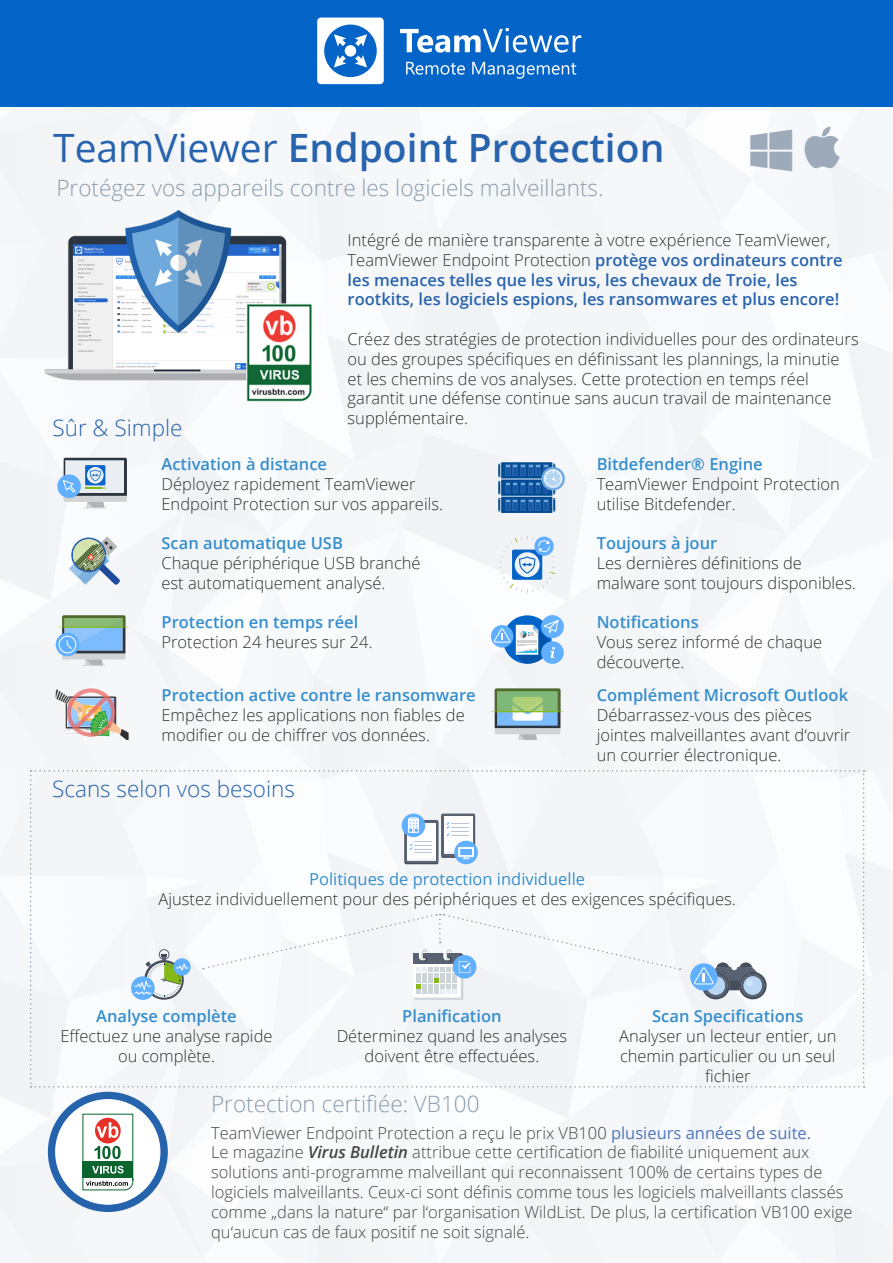
<style>
.page{position:relative;width:893px;height:1263px;background:#fff}
.page>*{position:absolute;margin:0;border:0;box-sizing:border-box;transform-origin:0 0}
.t1{font:600 39px "Open Sans";color:#2863ad}
.t2{font:300 22.5px "Open Sans";color:#8b9dae}
.t3{font:300 22.5px "Open Sans";color:#2863ad}
.t4{font:300 16.5px/19.8px "Open Sans";color:#303131}
.t5{font:300 16.5px/19.8px "Open Sans";color:#474647}
.t6{font:600 16.5px/19.8px "Open Sans";color:#2863ad}
.t7{font:600 16.5px "Open Sans";color:#358ecd}
.t8{font:16.5px "Open Sans";color:#358ecd}
.s1{font-weight:400}
.s2{font-weight:300;color:#303131}
.s3{font-weight:400;color:#5077ba}
.s4{font-weight:600;font-style:italic}
</style>
<div class="page">
<div style="left:0;top:106px;width:893px;height:1157px;background:#f5f7f9"></div>
<img style="left:44px;top:210px;width:265px;height:193px">
<svg style="left:48px;top:1092px;width:120px;height:120px;background:#356eb2"></svg>
<div style="left:56px;top:1099px;width:104px;height:105px;background:#fff;border-radius:50%"></div>
<svg style="left:82px;top:1114px;width:51px;height:76px"></svg>
<div style="left:57px;top:474px;width:24px;height:24px;background:#61afff;border-radius:50%"></div>
<svg style="left:63px;top:458px;width:64px;height:50px"></svg>
<svg style="left:499px;top:536px;width:56px;height:57px"></svg>
<hr style="left:58px;top:627px;width:71px;height:1px;background:#86b818">
<svg style="left:56px;top:633px;width:23px;height:23px"></svg>
<div style="left:59px;top:636px;width:17px;height:17px;border:1px solid #fff;border-radius:50%"></div>
<svg style="left:62px;top:615px;width:63px;height:51px;background:#90b6c2"></svg>
<svg style="left:541px;top:467px;width:24px;height:23px"></svg>
<svg style="left:498px;top:462px;width:65px;height:51px;background:#457db6"></svg>
<svg style="left:503px;top:615px;width:48px;height:49px"></svg>
<svg style="left:491px;top:625px;width:22px;height:23px"></svg>
<svg style="left:494px;top:629px;width:16px;height:13px"></svg>
<svg style="left:541px;top:641px;width:23px;height:23px"></svg>
<div style="left:541px;top:615px;width:23px;height:23px;background:#62b0ff;border-radius:50%"></div>
<svg style="left:516px;top:619px;width:44px;height:45px"></svg>
<svg style="left:69px;top:536px;width:51px;height:49px"></svg>
<svg style="left:56px;top:688px;width:73px;height:51px"></svg>
<svg style="left:495px;top:688px;width:65px;height:51px"></svg>
<svg style="left:497px;top:691px;width:61px;height:20px"></svg>
<hr style="left:491px;top:711px;width:73px;height:1px;background:#86b818">
<div style="left:0;top:0;width:893px;height:106px;background:#0564c8"></div>
<svg style="left:406px;top:62px;width:59px;height:13px"></svg>
<svg style="left:472px;top:62px;width:104px;height:17px"></svg>
<svg style="left:400px;top:28px;width:181px;height:25px"></svg>
<svg style="left:317px;top:18px;width:67px;height:66px"></svg>
<img style="left:196px;top:303px;width:166px;height:98px">
<svg style="left:30px;top:770px;width:835px;height:317px"></svg>
<div style="left:750px;top:130px;width:42px;height:41px;background:#f6f8fa"></div>
<svg style="left:805px;top:127px;width:35px;height:41px"></svg>
<h1 class="t1" style="left:53px;top:121px;width:613px"><span class="s1">TeamViewer</span> Endpoint Protection</h1>
<h2 class="t2" style="left:56px;top:172px;width:548px">Protégez vos appareils contre les logiciels malveillants.</h2>
<p class="t6" style="left:348px;top:230px;width:497px"><span class="s2">Intégré de manière transparente à votre expérience TeamViewer, TeamViewer Endpoint Protection</span> protège vos ordinateurs contre les menaces telles que les virus, les chevaux de Troie, les rootkits, les logiciels espions, les ransomwares et plus encore!</p>
<p class="t4" style="left:348px;top:329px;width:513px">Créez des stratégies de protection individuelles pour des ordinateurs ou des groupes spécifiques en définissant les plannings, la minutie<br>et les chemins de vos analyses. Cette protection en temps réel garantit une défense continue sans aucun travail de maintenance supplémentaire.</p>
<h2 class="t3" style="left:53px;top:412px;width:132px">Sûr &amp; Simple</h2>
<p class="t7" style="left:162px;top:453px;width:167px">Activation à distance</p>
<p class="t4" style="left:162px;top:474px;width:283px">Déployez rapidement TeamViewer<br>Endpoint Protection sur vos appareils.</p>
<p class="t7" style="left:597px;top:453px;width:168px">Bitdefender® Engine</p>
<p class="t4" style="left:597px;top:474px;width:245px">TeamViewer Endpoint Protection utilise Bitdefender.</p>
<p class="t7" style="left:162px;top:532px;width:183px">Scan automatique USB</p>
<p class="t4" style="left:162px;top:553px;width:261px">Chaque périphérique USB branché est automatiquement analysé.</p>
<p class="t7" style="left:162px;top:611px;width:198px">Protection en temps réel</p>
<p class="t4" style="left:162px;top:631px;width:213px">Protection 24 heures sur 24.</p>
<p class="t7" style="left:162px;top:684px;width:316px">Protection active contre le ransomware</p>
<p class="t4" style="left:162px;top:705px;width:305px">Empêchez les applications non fiables de modifier ou de chiffrer vos données.</p>
<h2 class="t3" style="left:52px;top:773px;width:244px">Scans selon vos besoins</h2>
<p class="t7" style="left:597px;top:532px;width:122px">Toujours à jour</p>
<p class="t4" style="left:597px;top:553px;width:261px">Les dernières définitions de malware sont toujours disponibles.</p>
<p class="t7" style="left:597px;top:611px;width:104px">Notifications</p>
<p class="t4" style="left:597px;top:631px;width:227px">Vous serez informé de chaque découverte.</p>
<p class="t7" style="left:597px;top:684px;width:253px">Complément Microsoft Outlook</p>
<p class="t4" style="left:597px;top:705px;width:255px">Débarrassez-vous des pièces jointes malveillantes avant d‘ouvrir un courrier électronique.</p>
<p class="t8" style="left:309px;top:868px;width:277px">Politiques de protection individuelle</p>
<p class="t4" style="left:158px;top:888px;width:579px">Ajustez individuellement pour des périphériques et des exigences spécifiques.</p>
<p class="t7" style="left:96px;top:1005px;width:142px">Analyse complète</p>
<p class="t4" style="left:60px;top:1026px;width:214px;text-align:center">Effectuez une analyse rapide ou complète.</p>
<p class="t7" style="left:402px;top:1005px;width:101px">Planification</p>
<p class="t4" style="left:337px;top:1026px;width:232px;text-align:center">Déterminez quand les analyses doivent être effectuées.</p>
<p class="t7" style="left:652px;top:1005px;width:153px">Scan Specifications</p>
<p class="t4" style="left:619px;top:1026px;width:219px;text-align:center">Analyser un lecteur entier, un chemin particulier ou un seul fichier</p>
<h2 class="t2" style="left:211px;top:1088px;width:270px">Protection certifiée: VB100</h2>
<p class="t5" style="left:211px;top:1122px;width:643px">TeamViewer Endpoint Protection a reçu le prix VB100 <span class="s3">plusieurs années de suite.<br></span>Le magazine <span class="s4">Virus Bulletin</span> attribue cette certification de fiabilité uniquement aux solutions anti-programme malveillant qui reconnaissent 100% de certains types de logiciels malveillants. Ceux-ci sont définis comme tous les logiciels malveillants classés comme „dans la nature“ par l‘organisation WildList. De plus, la certification VB100 exige qu‘aucun cas de faux positif ne soit signalé.</p>
</div>
